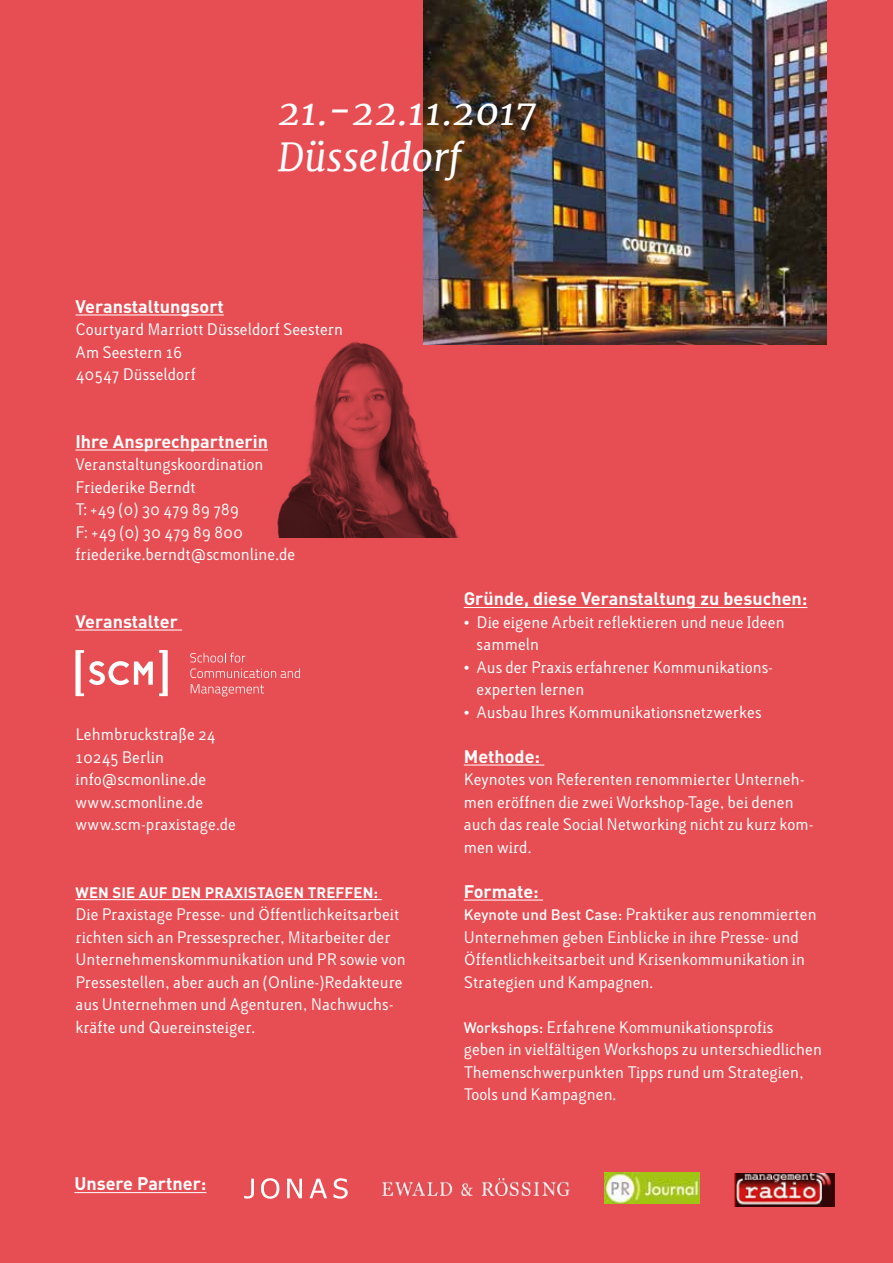
<style>
.page{position:relative;width:893px;height:1263px;background:#e74e54}
.page>*{position:absolute;margin:0;border:0;box-sizing:border-box;transform-origin:0 0}
.t1{font:italic 38.1px/46.2px "Merriweather";color:#fff}
.t2{font:700 18px "DIN Pro";color:#fff}
.t3{font:15px/22.5px "Lacuna";color:#fff}
.t4{font:700 15px "DIN Pro";letter-spacing:.01em;color:#fff}
.s1{font-family:"DIN Pro";font-weight:500}
</style>
<div class="page">
<img style="left:604px;top:1172px;width:95px;height:31px">
<img style="left:735px;top:1173px;width:100px;height:33px">
<svg style="left:261px;top:1178px;width:18px;height:21px"></svg>
<svg style="left:333px;top:1178px;width:15px;height:21px"></svg>
<svg style="left:287px;top:1179px;width:15px;height:19px"></svg>
<svg style="left:310px;top:1179px;width:17px;height:19px"></svg>
<svg style="left:244px;top:1179px;width:10px;height:20px"></svg>
<img style="left:383px;top:1178px;width:186px;height:18px">
<hr style="left:464px;top:607px;width:343px;height:1px;background:#fff">
<hr style="left:464px;top:764px;width:80px;height:1px;background:#fff">
<hr style="left:464px;top:899px;width:79px;height:1px;background:#fff">
<hr style="left:75px;top:314px;width:149px;height:1px;background:#fff">
<hr style="left:75px;top:449px;width:193px;height:1px;background:#fff">
<hr style="left:75px;top:629px;width:107px;height:1px;background:#fff">
<hr style="left:76px;top:899px;width:306px;height:1px;background:#fff">
<img style="left:277px;top:325px;width:182px;height:212px">
<svg style="left:159px;top:650px;width:9px;height:46px"></svg>
<svg style="left:75px;top:650px;width:78px;height:46px"></svg>
<svg style="left:190px;top:653px;width:55px;height:9px"></svg>
<svg style="left:190px;top:668px;width:110px;height:10px"></svg>
<svg style="left:191px;top:684px;width:73px;height:12px"></svg>
<img style="left:424px;top:0;width:403px;height:345px">
<hr style="left:74px;top:1192px;width:132px;height:1px;background:#fff">
<h1 class="t1" style="left:277px;top:89px;width:261px">21.-22.11.2017<br>Düsseldorf</h1>
<p class="t2" style="left:75px;top:294px;width:150px">Veranstaltungsort</p>
<p class="t3" style="left:75px;top:319px;width:269px">Courtyard Marriott Düsseldorf Seestern<br>Am Seestern 16<br>40547 Düsseldorf</p>
<p class="t2" style="left:75px;top:429px;width:194px">Ihre Ansprechpartnerin</p>
<p class="t3" style="left:75px;top:454px;width:221px">Veranstaltungskoordination<br>Friederike Berndt<br>T: +49 (0) 30 479 89 789<br>F: +49 (0) 30 479 89 800 friederike.berndt@scmonline.de</p>
<p class="t2" style="left:75px;top:609px;width:104px">Veranstalter</p>
<p class="t3" style="left:75px;top:724px;width:162px">Lehmbruckstraße 24<br>10245 Berlin info@scmonline.de www.scmonline.de www.scm-praxistage.de</p>
<p class="t4" style="left:76px;top:882px;width:304px">WEN SIE AUF DEN PRAXISTAGEN TREFFEN:</p>
<p class="t3" style="left:75px;top:904px;width:332px">Die Praxistage Presse- und Öffentlichkeitsarbeit richten sich an Pressesprecher, Mitarbeiter der Unternehmenskommunikation und PR sowie von Pressestellen, aber auch an (Online-)Redakteure aus Unternehmen und Agenturen, Nachwuchs&shy;kräfte und Quereinsteiger.</p>
<p class="t2" style="left:74px;top:1171px;width:134px">Unsere Partner:</p>
<p class="t2" style="left:464px;top:586px;width:345px">Gründe, diese Veranstaltung zu besuchen:</p>
<p class="t3" style="left:476px;top:611px;width:310px;text-indent:-13px">• Die eigene Arbeit reflektieren und neue Ideen sammeln</p>
<p class="t3" style="left:476px;top:656px;width:298px;text-indent:-13px">• Aus der Praxis erfahrener Kommunikations&shy;experten lernen</p>
<p class="t3" style="left:464px;top:701px;width:299px">• Ausbau Ihres Kommunikationsnetzwerkes</p>
<p class="t2" style="left:464px;top:744px;width:78px">Methode:</p>
<p class="t3" style="left:464px;top:769px;width:351px">Keynotes von Referenten renommierter Unterneh&shy;men eröffnen die zwei Workshop-Tage, bei denen auch das reale Social Networking nicht zu kurz kom&shy;men wird.</p>
<p class="t2" style="left:464px;top:879px;width:77px">Formate:</p>
<p class="t3" style="left:464px;top:904px;width:354px"><span class="s1">Keynote und Best Case:</span> Praktiker aus renommierten Unternehmen geben Einblicke in ihre Presse- und Öffentlichkeitsarbeit und Krisenkommunikation in Strategien und Kampagnen.</p>
<p class="t3" style="left:464px;top:1016px;width:360px"><span class="s1">Workshops:</span> Erfahrene Kommunikationsprofis<br>geben in vielfältigen Workshops zu unterschiedlichen Themenschwerpunkten Tipps rund um Strategien, Tools und Kampagnen.</p>
</div>
